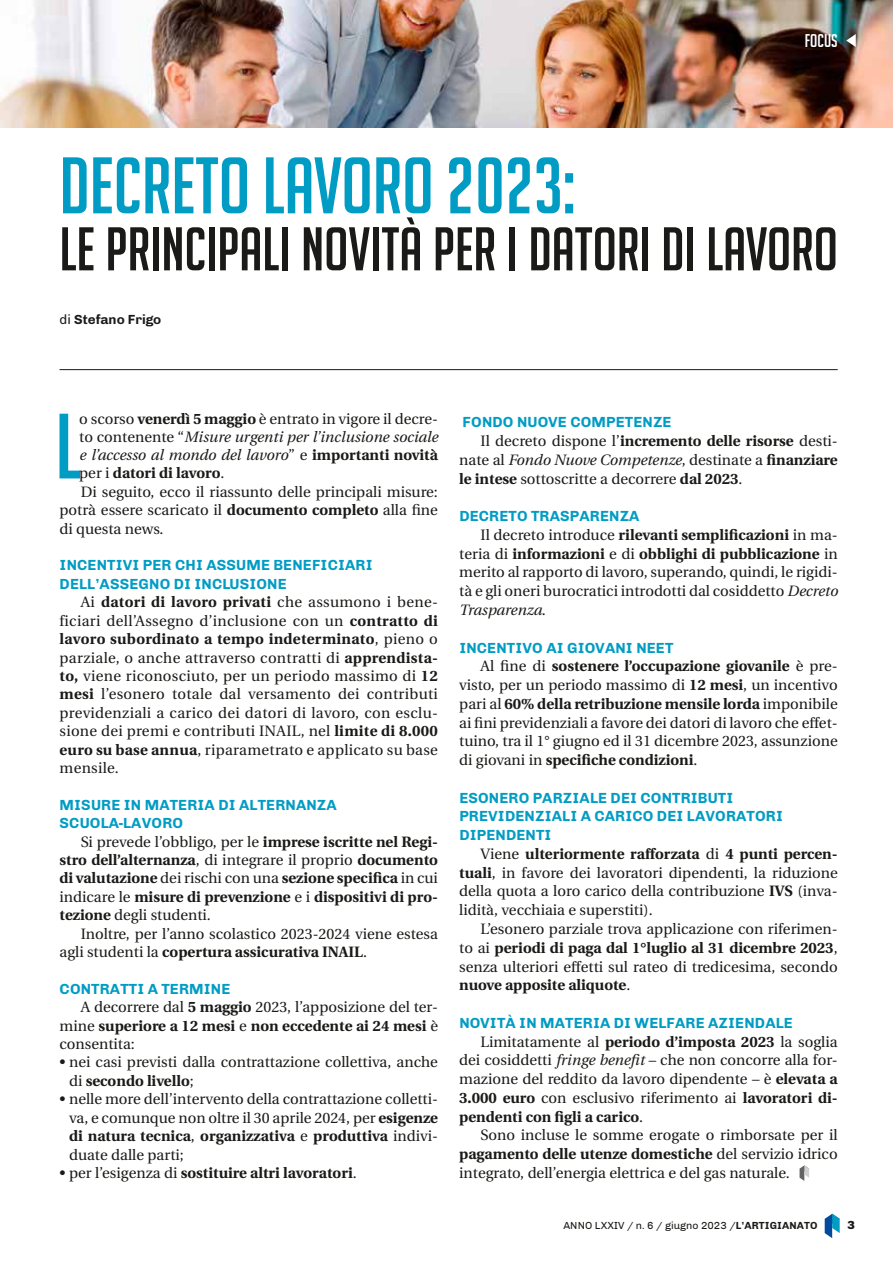
<style>
.page{position:relative;width:893px;height:1263px;background:#fff}
.page>*{position:absolute;margin:0;border:0;box-sizing:border-box;transform-origin:0 0}
.t1{font:90.15px "Big Noodle Titling";color:#009cc4}
.t2{font:78px "Big Noodle Titling";color:#009cc4}
.t3{font:60px "Big Noodle Titling";color:#1a1a18}
.t4{font:18px "Big Noodle Titling";color:#fff}
.t5{font:15px/18.8px "Heuristica";color:#1a1a18;text-align:justify}
.t6{font:700 15px/18.5px "Chivo";letter-spacing:.01em;color:#009cc4}
.t7{font:700 15px/18.5px "Heuristica";color:#1a1a18;text-align:justify}
.t8{font:italic 15px "Heuristica";color:#1a1a18}
.t9{font:700 13.5px "Chivo";color:#1a1a18}
.t10{font:900 12px "Chivo";color:#1a1a18}
.t11{font:10.5px "Chivo";color:#1a1a18}
.s1{font-weight:400}
.s2{font-weight:700}
.s3{font-style:normal}
.s4{font-weight:700;font-style:normal}
.s5{font-style:italic}
</style>
<div class="page">
<svg style="left:825px;top:1214px;width:15px;height:24px"></svg>
<img style="left:0;top:0;width:893px;height:128px">
<svg style="left:799px;top:1165px;width:10px;height:16px"></svg>
<hr style="left:60px;top:369px;width:778px;height:1px;background:#1a1a18">
<svg style="left:846px;top:34px;width:10px;height:13px"></svg>
<p class="t4" style="left:805px;top:31px;width:34px">FOCUS</p>
<h2 class="t2" style="left:60px;top:144px;width:517px">DECRETO LAVORO 2023:</h2>
<h3 class="t3" style="left:60px;top:217px;width:780px">LE PRINCIPALI NOVITÀ PER I DATORI DI LAVORO</h3>
<p class="t9" style="left:60px;top:311px;width:103px"><span class="s1">di</span> Stefano Frigo</p>
<h1 class="t1" style="left:55px;top:398px;width:27px">L</h1>
<p class="t5" style="left:79px;top:410px;width:360px">o scorso <span class="s2">venerdì 5 maggio</span> è entrato in vigore il decre-</p>
<p class="t8" style="left:79px;top:426px;width:360px"><span class="s3">to contenente “</span>Misure urgenti per l’inclusione sociale</p>
<p class="t8" style="left:79px;top:444px;width:360px">e l’accesso al mondo del lavoro<span class="s3">” e</span> <span class="s4">importanti novità</span></p>
<p class="t7" style="left:79px;top:463px;width:147px"><span class="s1">per i</span> datori di lavoro<span class="s1">.</span></p>
<p class="t5" style="left:81px;top:482px;width:359px">Di seguito, ecco il riassunto delle principali misure:</p>
<p class="t5" style="left:60px;top:501px;width:380px">potrà essere scaricato il <span class="s2">documento completo</span> alla fine</p>
<p class="t5" style="left:60px;top:519px;width:106px">di questa news.</p>
<p class="t6" style="left:60px;top:556px;width:315px">INCENTIVI PER CHI ASSUME BENEFICIARI<br>DELL’ASSEGNO DI INCLUSIONE</p>
<p class="t5" style="left:60px;top:593px;width:380px;text-indent:21px">Ai <span class="s2">datori di lavoro privati</span> che assumono i bene&shy;ficiari dell’Assegno d’inclusione con un <span class="s2">contratto di lavoro subordinato a tempo indeterminato</span>, pieno o parziale, o anche attraverso contratti di <span class="s2">apprendista&shy;to,</span> viene riconosciuto, per un periodo massimo di <span class="s2">12 mesi</span> l’esonero totale dal versamento dei contributi previdenziali a carico dei datori di lavoro, con esclu&shy;sione dei premi e contributi INAIL, nel <span class="s2">limite di 8.000 euro su base annua</span>, riparametrato e applicato su base mensile.</p>
<p class="t6" style="left:60px;top:795px;width:279px">MISURE IN MATERIA DI ALTERNANZA<br>SCUOLA-LAVORO</p>
<p class="t7" style="left:60px;top:832px;width:380px;text-indent:21px"><span class="s1">Si prevede l’obbligo, per le</span> imprese iscritte nel Regi&shy;stro dell’alternanza<span class="s1">, di integrare il proprio</span> documento di valutazione <span class="s1">dei rischi con una</span> sezione specifica <span class="s1">in cui indicare le</span> misure di prevenzione <span class="s1">e i</span> dispositivi di pro&shy;tezione <span class="s1">degli studenti.</span></p>
<p class="t5" style="left:60px;top:924px;width:380px;text-indent:21px">Inoltre, per l’anno scolastico 2023-2024 viene estesa agli studenti la <span class="s2">copertura assicurativa INAIL</span>.</p>
<p class="t6" style="left:60px;top:979px;width:172px">CONTRATTI A TERMINE</p>
<p class="t5" style="left:60px;top:998px;width:380px;text-indent:21px">A decorrere dal <span class="s2">5 maggio</span> 2023, l’apposizione del ter&shy;mine <span class="s2">superiore a 12 mesi</span> e <span class="s2">non eccedente ai 24 mesi</span> è consentita:</p>
<p class="t5" style="left:69px;top:1053px;width:370px;text-indent:-10px">• nei casi previsti dalla contrattazione collettiva, anche di <span class="s2">secondo livello</span>;</p>
<p class="t5" style="left:69px;top:1090px;width:370px;text-indent:-10px">• nelle more dell’intervento della contrattazione colletti&shy;va, e comunque non oltre il 30 aprile 2024, per <span class="s2">esigenze di natura tecnica</span>, <span class="s2">organizzativa</span> e <span class="s2">produttiva</span> indivi&shy;duate dalle parti;</p>
<p class="t7" style="left:60px;top:1163px;width:299px"><span class="s1">• per l’esigenza di</span> sostituire altri lavoratori<span class="s1">.</span></p>
<p class="t6" style="left:463px;top:413px;width:210px">FONDO NUOVE COMPETENZE</p>
<p class="t5" style="left:459px;top:432px;width:380px;text-indent:21px">Il decreto dispone l’<span class="s2">incremento delle risorse</span> desti&shy;nate al <span class="s5">Fondo Nuove Competenze</span>, destinate a <span class="s2">finanziare le intese</span> sottoscritte a decorrere <span class="s2">dal 2023</span>.</p>
<p class="t6" style="left:459px;top:507px;width:182px">DECRETO TRASPARENZA</p>
<p class="t5" style="left:459px;top:526px;width:380px;text-indent:21px">Il decreto introduce <span class="s2">rilevanti semplificazioni</span> in ma&shy;teria di <span class="s2">informazioni</span> e di <span class="s2">obblighi di pubblicazione</span> in merito al rapporto di lavoro, superando, quindi, le rigidi&shy;tà e gli oneri burocratici introdotti dal cosiddetto <span class="s5">Decreto Trasparenza</span>.</p>
<p class="t6" style="left:459px;top:638px;width:216px">INCENTIVO AI GIOVANI NEET</p>
<p class="t5" style="left:459px;top:657px;width:380px;text-indent:21px">Al fine di <span class="s2">sostenere l’occupazione giovanile</span> è pre&shy;visto, per un periodo massimo di <span class="s2">12 mesi</span>, un incentivo pari al <span class="s2">60% della retribuzione mensile lorda</span> imponibile ai fini previdenziali a favore dei datori di lavoro che effet&shy;tuino, tra il 1° giugno ed il 31 dicembre 2023, assunzione di giovani in <span class="s2">specifiche condizioni</span>.</p>
<p class="t6" style="left:459px;top:788px;width:325px">ESONERO PARZIALE DEI CONTRIBUTI<br>PREVIDENZIALI A CARICO DEI LAVORATORI<br>DIPENDENTI</p>
<p class="t5" style="left:459px;top:845px;width:380px;text-indent:21px">Viene <span class="s2">ulteriormente rafforzata</span> di <span class="s2">4 punti percen&shy;tuali</span>, in favore dei lavoratori dipendenti, la riduzione della quota a loro carico della contribuzione <span class="s2">IVS</span> (inva&shy;lidità, vecchiaia e superstiti).</p>
<p class="t5" style="left:459px;top:920px;width:380px;text-indent:21px">L’esonero parziale trova applicazione con riferimen&shy;to ai <span class="s2">periodi di paga dal 1°luglio al 31 dicembre 2023</span>, senza ulteriori effetti sul rateo di tredicesima, secondo <span class="s2">nuove apposite aliquote</span>.</p>
<p class="t6" style="left:459px;top:1013px;width:335px">NOVITÀ IN MATERIA DI WELFARE AZIENDALE</p>
<p class="t5" style="left:459px;top:1032px;width:380px;text-indent:21px">Limitatamente al <span class="s2">periodo d’imposta 2023</span> la soglia dei cosiddetti <span class="s5">fringe benefit</span> – che non concorre alla for&shy;mazione del reddito da lavoro dipendente – è <span class="s2">elevata a 3.000 euro</span> con esclusivo riferimento ai <span class="s2">lavoratori di&shy;pendenti con figli a carico</span>.</p>
<p class="t5" style="left:459px;top:1126px;width:380px;text-indent:21px">Sono incluse le somme erogate o rimborsate per il <span class="s2">pagamento delle utenze domestiche</span> del servizio idrico integrato, dell’energia elettrica e del gas naturale.</p>
<p class="t11" style="left:563px;top:1219px;width:256px">ANNO LXXIV / n. 6 / giugno 2023 /<span class="s2">L’ARTIGIANATO</span></p>
<p class="t10" style="left:847px;top:1218px;width:9px">3</p>
</div>
